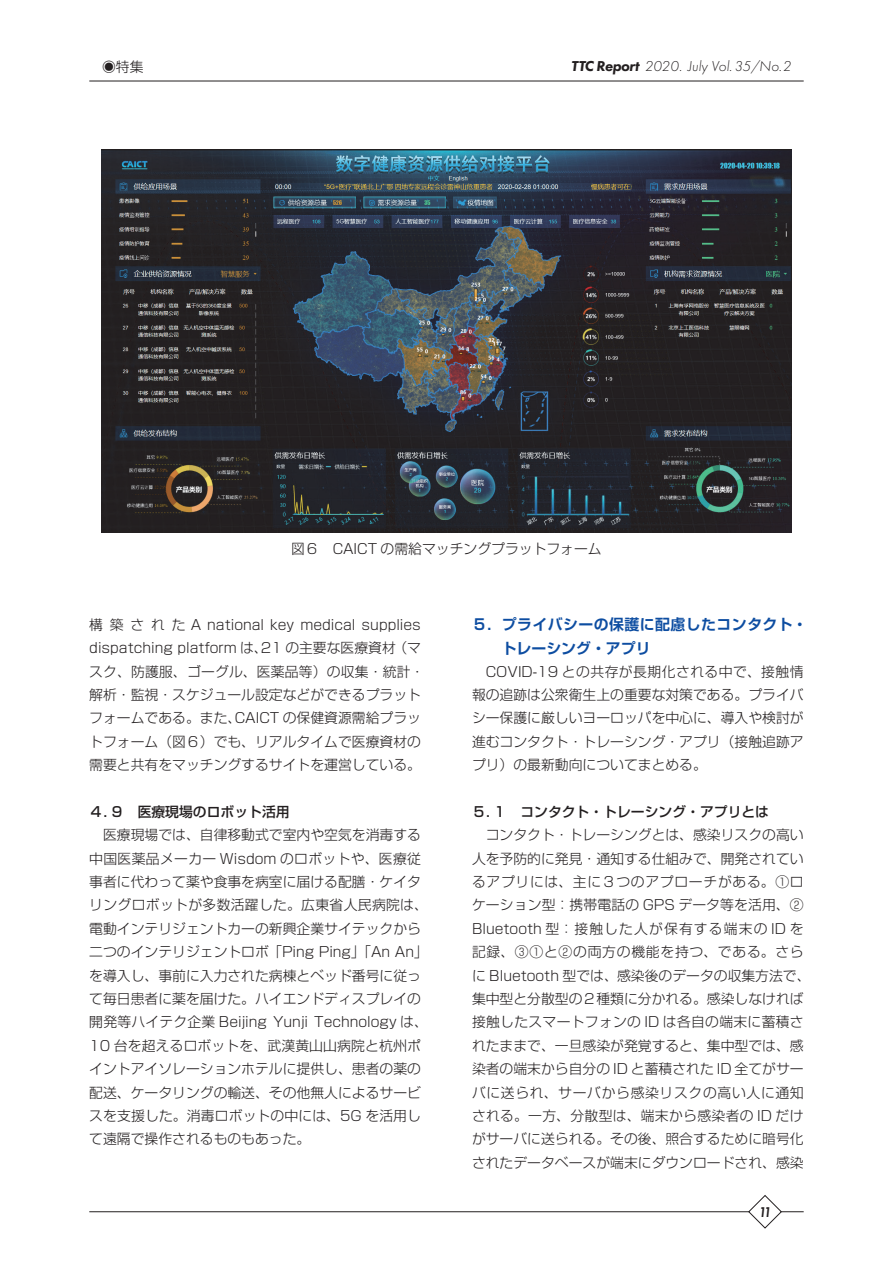
<style>
.page{position:relative;width:893px;height:1263px;background:#fff}
.page>*{position:absolute;margin:0;border:0;box-sizing:border-box;transform-origin:0 0}
.t1{font:700 14.85px/23.4px "Shin Go Pr 6 N De";letter-spacing:.03em;color:#0d4da1}
.t2{font:italic 300 14.85px "Futura PT";color:#231f20}
.t3{font:italic 600 14.7px "Futura PT";color:#231f20;scale:.87 1}
.t4{font:300 13.8px/23.4px "Shin Go Pr 6 N";color:#231f20}
.t5{font:500 13.8px "Shin Go Pr 6 N";color:#231f20}
.s1{font-weight:800}
</style>
<div class="page">
<hr style="left:89px;top:81px;width:715px;height:1px;background:#231f20">
<hr style="left:89px;top:1211px;width:715px;height:1px;background:#231f20">
<svg style="left:748px;top:1195px;width:34px;height:33px"></svg>
<img style="left:101px;top:150px;width:691px;height:383px">
<p class="t4" style="left:102px;top:54px;width:43px">◉特集</p>
<p class="t2" style="left:571px;top:58px;width:221px"><span class="s1">TTC Report</span> 2020. July Vol. 35/No.2</p>
<p class="t4" style="left:291px;top:535px;width:312px">図６　CAICT の需給マッチングプラットフォーム</p>
<p class="t4" style="left:89px;top:612px;width:337px">構築された A national key medical supplies dispatching platform は、21 の主要な医療資材（マスク、防護服、ゴーグル、医薬品等）の収集・統計・解析・監視・スケジュール設定などができるプラットフォームである。また、CAICT の保健資源需給プラットフォーム（図６）でも、リアルタイムで医療資材の需要と共有をマッチングするサイトを運営している。</p>
<p class="t5" style="left:89px;top:800px;width:202px">４．９　医療現場のロボット活用</p>
<p class="t4" style="left:89px;top:822px;width:340px;text-indent:14px">医療現場では、自律移動式で室内や空気を消毒する中国医薬品メーカー Wisdom のロボットや、医療従事者に代わって薬や食事を病室に届ける配膳・ケイタリングロボットが多数活躍した。広東省人民病院は、電動インテリジェントカーの新興企業サイテックから二つのインテリジェントロボ「Ping Ping」「An An」を導入し、事前に入力された病棟とベッド番号に従って毎日患者に薬を届けた。ハイエンドディスプレイの開発等ハイテク企業 Beijing Yunji Technology は、<br>10 台を超えるロボットを、武漢黄山山病院と杭州ポイントアイソレーションホテルに提供し、患者の薬の配送、ケータリングの輸送、その他無人によるサービスを支援した。消毒ロボットの中には、5G を活用して遠隔で操作されるものもあった。</p>
<p class="t1" style="left:502px;top:612px;width:307px;text-indent:-30px">５．プライバシーの保護に配慮したコンタクト・トレーシング・アプリ</p>
<p class="t4" style="left:472px;top:658px;width:333px;text-align:justify;text-indent:14px">COVID-19 との共存が長期化される中で、接触情報の追跡は公衆衛生上の重要な対策である。プライバシー保護に厳しいヨーロッパを中心に、導入や検討が進むコンタクト・トレーシング・アプリ（接触追跡アプリ）の最新動向についてまとめる。</p>
<p class="t5" style="left:472px;top:800px;width:299px">５．１　コンタクト・トレーシング・アプリとは</p>
<p class="t4" style="left:472px;top:822px;width:340px;text-align:center">コンタクト・トレーシングとは、感染リスクの高い<br>人を予防的に発見・通知する仕組みで、開発されているアプリには、主に３つのアプローチがある。①ロケーション型：携帯電話の GPS データ等を活用、②<br>Bluetooth 型：接触した人が保有する端末の ID を記録、③①と②の両方の機能を持つ、である。さらに Bluetooth 型では、感染後のデータの収集方法で、集中型と分散型の２種類に分かれる。感染しなければ接触したスマートフォンの ID は各自の端末に蓄積されたままで、一旦感染が発覚すると、集中型では、感染者の端末から自分の ID と蓄積された ID 全てがサーバに送られ、サーバから感染リスクの高い人に通知される。一方、分散型は、端末から感染者の ID だけがサーバに送られる。その後、照合するために暗号化されたデータベースが端末にダウンロードされ、感染</p>
<p class="t3" style="left:759px;top:1202px;width:15px">11</p>
</div>
